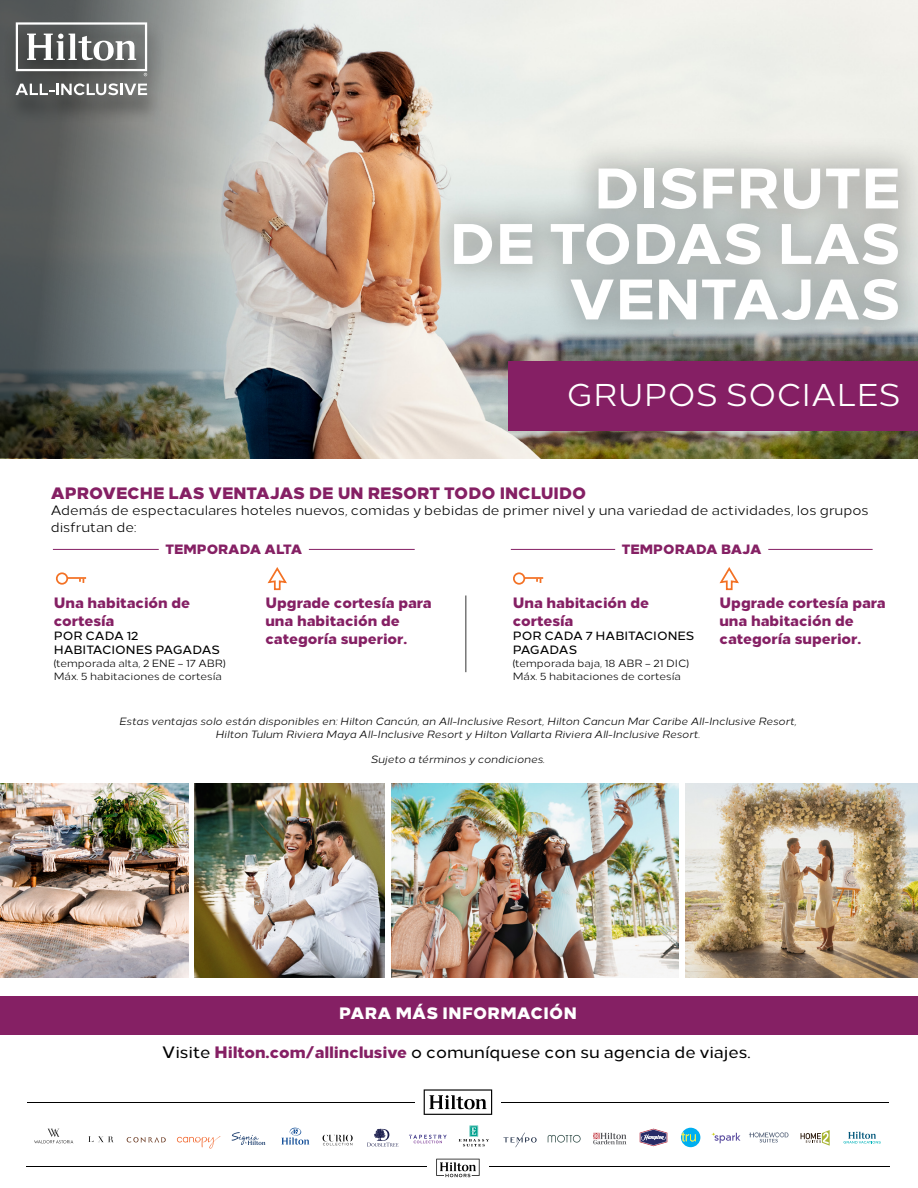
<style>
.page{position:relative;width:918px;height:1188px;background:#fff}
.page>*{position:absolute;margin:0;border:0;box-sizing:border-box;transform-origin:0 0}
.t1{font:800 57px/55.5px "Loew Two Zero";color:#fff;text-align:right}
.t2{font:31.5px "Loew Two Zero";color:#fff}
.t3{font:500 16.5px "Loew Two Zero";color:#000}
.t4{font:800 16.5px "Loew Two Zero";color:#852064}
.t5{font:800 16.5px "Loew Two Zero";letter-spacing:.02em;color:#fff}
.t6{font:800 15px/18px "Loew Two Zero";color:#852064}
.t7{font:13.5px/16.2px "Loew Two Zero";color:#000}
.t8{font:800 13.5px "Loew Two Zero";color:#852064}
.t9{font:500 12px/14.4px "Loew Two Zero";color:#000}
.t10{font:italic 10.5px "Loew Two Zero";color:#000}
.t11{font:10.5px/12.6px "Loew Two Zero";color:#000}
.s1{font-weight:800;color:#852064}
</style>
<div class="page">
<svg style="left:424px;top:1089px;width:68px;height:26px"></svg>
<hr style="left:27px;top:1102px;width:387px;height:1px;background:#000">
<hr style="left:27px;top:1166px;width:400px;height:1px;background:#000">
<hr style="left:501px;top:1102px;width:388px;height:1px;background:#000">
<hr style="left:489px;top:1166px;width:400px;height:1px;background:#000">
<svg style="left:436px;top:1159px;width:44px;height:18px"></svg>
<svg style="left:127px;top:1137px;width:39px;height:5px"></svg>
<svg style="left:177px;top:1136px;width:43px;height:13px"></svg>
<svg style="left:88px;top:1136px;width:25px;height:6px"></svg>
<svg style="left:409px;top:1135px;width:38px;height:8px"></svg>
<svg style="left:323px;top:1135px;width:30px;height:10px"></svg>
<svg style="left:282px;top:1128px;width:27px;height:17px"></svg>
<svg style="left:34px;top:1129px;width:39px;height:14px"></svg>
<svg style="left:367px;top:1129px;width:31px;height:17px"></svg>
<svg style="left:640px;top:1129px;width:27px;height:17px"></svg>
<svg style="left:459px;top:1126px;width:30px;height:20px"></svg>
<svg style="left:681px;top:1128px;width:19px;height:19px"></svg>
<svg style="left:548px;top:1135px;width:33px;height:8px"></svg>
<svg style="left:593px;top:1133px;width:33px;height:11px"></svg>
<svg style="left:503px;top:1133px;width:34px;height:14px"></svg>
<svg style="left:231px;top:1132px;width:34px;height:13px"></svg>
<svg style="left:749px;top:1132px;width:39px;height:10px"></svg>
<svg style="left:801px;top:1130px;width:29px;height:16px"></svg>
<svg style="left:844px;top:1132px;width:37px;height:12px"></svg>
<svg style="left:712px;top:1132px;width:28px;height:11px"></svg>
<div style="left:56px;top:572px;width:12px;height:13px;border:2px solid #f37124;border-radius:50%"></div>
<svg style="left:67px;top:577px;width:19px;height:6px"></svg>
<div style="left:513px;top:572px;width:12px;height:13px;border:2px solid #f37124;border-radius:50%"></div>
<svg style="left:524px;top:577px;width:19px;height:6px"></svg>
<svg style="left:267px;top:567px;width:20px;height:24px"></svg>
<svg style="left:719px;top:567px;width:20px;height:24px"></svg>
<hr style="left:53px;top:549px;width:106px;height:1px;background:#852064">
<hr style="left:511px;top:549px;width:104px;height:1px;background:#852064">
<hr style="left:309px;top:549px;width:106px;height:1px;background:#852064">
<hr style="left:768px;top:549px;width:105px;height:1px;background:#852064">
<hr style="left:465px;top:596px;width:1px;height:76px;background:#333">
<div style="left:0;top:996px;width:918px;height:39px;background:#852064"></div>
<img style="left:657px;top:0;width:261px;height:458px">
<img style="left:0;top:0;width:657px;height:458px">
<div style="left:420px;top:134px;width:498px;height:220px;background:#000;opacity:.21"></div>
<div style="left:3px;top:20px;width:162px;height:104px;background:#000;opacity:.75"></div>
<svg style="left:16px;top:22px;width:131px;height:54px"></svg>
<svg style="left:16px;top:83px;width:131px;height:12px"></svg>
<div style="left:508px;top:361px;width:410px;height:69px;background:#851f64"></div>
<img style="left:391px;top:784px;width:288px;height:194px">
<img style="left:0;top:784px;width:189px;height:194px">
<img style="left:194px;top:784px;width:191px;height:194px">
<img style="left:685px;top:784px;width:233px;height:194px">
<p class="t1" style="left:594px;top:156px;width:308px">DISFRUTE</p>
<p class="t1" style="left:449px;top:211px;width:453px">DE TODAS LAS<br>VENTAJAS</p>
<p class="t2" style="left:566px;top:370px;width:336px">GRUPOS SOCIALES</p>
<p class="t4" style="left:51px;top:479px;width:537px">APROVECHE LAS VENTAJAS DE UN RESORT TODO INCLUIDO</p>
<p class="t7" style="left:51px;top:501px;width:819px">Además de espectaculares hoteles nuevos, comidas y bebidas de primer nivel y una variedad de actividades, los grupos disfrutan de:</p>
<p class="t8" style="left:165px;top:537px;width:138px">TEMPORADA ALTA</p>
<p class="t8" style="left:622px;top:537px;width:141px">TEMPORADA BAJA</p>
<p class="t6" style="left:54px;top:592px;width:138px">Una habitación de cortesía</p>
<p class="t9" style="left:54px;top:628px;width:168px">POR CADA 12<br>HABITACIONES PAGADAS</p>
<p class="t11" style="left:54px;top:656px;width:173px">(temporada alta, 2 ENE – 17 ABR)<br>Máx. 5 habitaciones de cortesía</p>
<p class="t6" style="left:265px;top:592px;width:168px">Upgrade cortesía para una habitación de categoría superior.</p>
<p class="t6" style="left:513px;top:592px;width:138px">Una habitación de cortesía</p>
<p class="t9" style="left:513px;top:628px;width:183px">POR CADA 7 HABITACIONES<br>PAGADAS</p>
<p class="t11" style="left:513px;top:656px;width:178px">(temporada baja, 18 ABR – 21 DIC)<br>Máx. 5 habitaciones de cortesía</p>
<p class="t6" style="left:720px;top:592px;width:168px">Upgrade cortesía para una habitación de categoría superior.</p>
<p class="t10" style="left:119px;top:713px;width:679px">Estas ventajas solo están disponibles en: Hilton Cancún, an All-Inclusive Resort, Hilton Cancun Mar Caribe All-Inclusive Resort,</p>
<p class="t10" style="left:215px;top:726px;width:486px">Hilton Tulum Riviera Maya All-Inclusive Resort y Hilton Vallarta Riviera All-Inclusive Resort.</p>
<p class="t10" style="left:370px;top:751px;width:176px">Sujeto a términos y condiciones.</p>
<p class="t5" style="left:339px;top:999px;width:239px">PARA MÁS INFORMACIÓN</p>
<p class="t3" style="left:162px;top:1039px;width:590px">Visite <span class="s1">Hilton.com/allinclusive</span> o comuníquese con su agencia de viajes.</p>
</div>
